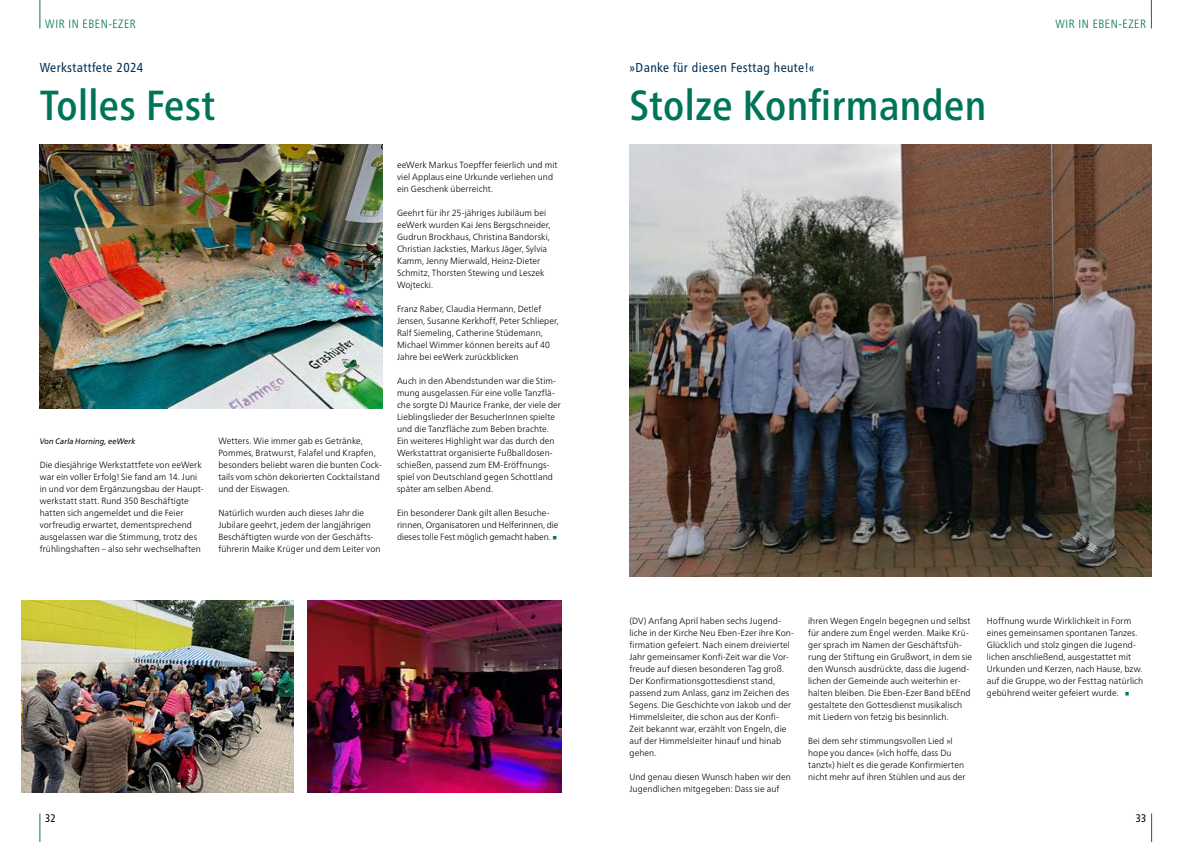
<style>
.page{position:relative;width:1191px;height:842px;background:#fff}
.page>*{position:absolute;margin:0;border:0;box-sizing:border-box;transform-origin:0 0}
.t1{font:500 condensed 42px "Frutiger Neue LT Pro";letter-spacing:.01em;color:#007458}
.t2{font:condensed 13px "Frutiger Neue LT Pro";letter-spacing:.03em;color:#003158}
.t3{font:300 condensed 12px "Frutiger Neue LT Pro";letter-spacing:.05em;color:#007458}
.t4{font:condensed 11px "Frutiger Neue LT Pro";color:#000;scale:.95 1}
.t5{font:300 9px/12px "Frutiger Neue LT Pro";letter-spacing:.01em;color:#000;scale:.95 1}
.t6{font:italic 8px "Frutiger Neue LT Pro";letter-spacing:.01em;color:#000;scale:.95 1}
.s1{color:#007858}
</style>
<div class="page">
<svg style="left:40px;top:813px;width:1px;height:29px"></svg>
<svg style="left:1151px;top:813px;width:1px;height:29px"></svg>
<svg style="left:1151px;top:0;width:1px;height:28px"></svg>
<svg style="left:40px;top:0;width:1px;height:28px"></svg>
<img style="left:40px;top:144px;width:343px;height:264px">
<img style="left:21px;top:600px;width:272px;height:192px">
<img style="left:308px;top:600px;width:253px;height:192px">
<img style="left:629px;top:144px;width:522px;height:432px">
<h3 class="t3" style="left:45px;top:17px;width:92px">WIR IN EBEN-EZER</h3>
<h3 class="t3" style="left:1055px;top:17px;width:92px">WIR IN EBEN-EZER</h3>
<h2 class="t2" style="left:40px;top:60px;width:105px">Werkstattfete 2024</h2>
<h1 class="t1" style="left:40px;top:81px;width:177px">Tolles Fest</h1>
<p class="t6" style="left:40px;top:436px;width:102px">Von Carla Horning, eeWerk</p>
<p class="t5" style="left:40px;top:459px;width:174px">Die diesjährige Werkstattfete von eeWerk war ein voller Erfolg! Sie fand am 14. Juni in und vor dem Ergänzungsbau der Haupt&shy;werkstatt statt. Rund 350 Beschäftigte hatten sich angemeldet und die Feier vorfreudig erwartet, dementsprechend ausgelassen war die Stimmung, trotz des frühlingshaften – also sehr wechselhaften</p>
<p class="t5" style="left:218px;top:435px;width:174px">Wetters. Wie immer gab es Getränke, Pommes, Bratwurst, Falafel und Krapfen, besonders beliebt waren die bunten Cock&shy;tails vom schön dekorierten Cocktailstand und der Eiswagen.</p>
<p class="t5" style="left:218px;top:507px;width:172px">Natürlich wurden auch dieses Jahr die Jubilare geehrt, jedem der langjährigen Beschäftigten wurde von der Geschäfts&shy;führerin Maike Krüger und dem Leiter von</p>
<p class="t5" style="left:397px;top:159px;width:171px">eeWerk Markus Toepffer feierlich und mit viel Applaus eine Urkunde verliehen und ein Geschenk überreicht.</p>
<p class="t5" style="left:397px;top:207px;width:163px">Geehrt für ihr 25-jähriges Jubiläum bei eeWerk wurden Kai Jens Bergschneider, Gudrun Brockhaus, Christina Bandorski, Christian Jacksties, Markus Jäger, Sylvia Kamm, Jenny Mierwald, Heinz-Dieter Schmitz, Thorsten Stewing und Leszek Wojtecki.</p>
<p class="t5" style="left:397px;top:303px;width:172px">Franz Raber, Claudia Hermann, Detlef Jensen, Susanne Kerkhoff, Peter Schlieper, Ralf Siemeling, Catherine Stüdemann, Michael Wimmer können bereits auf 40<br>Jahre bei eeWerk zurückblicken</p>
<p class="t5" style="left:397px;top:375px;width:174px">Auch in den Abendstunden war die Stim&shy;mung ausgelassen.Für eine volle Tanzflä&shy;che sorgte DJ Maurice Franke, der viele der Lieblingslieder der BesucherInnen spielte und die Tanzfläche zum Beben brachte.<br>Ein weiteres Highlight war das durch den Werkstattrat organisierte Fußballdosen&shy;schießen, passend zum EM-Eröffnungs&shy;spiel von Deutschland gegen Schottland später am selben Abend.</p>
<p class="t5" style="left:397px;top:507px;width:172px">Ein besonderer Dank gilt allen Besuche&shy;rinnen, Organisatoren und Helferinnen, die dieses tolle Fest möglich gemacht haben. <span class="s1">○</span></p>
<h2 class="t2" style="left:629px;top:60px;width:187px">»Danke für diesen Festtag heute!«</h2>
<h1 class="t1" style="left:629px;top:81px;width:358px">Stolze Konfirmanden</h1>
<p class="t5" style="left:629px;top:615px;width:175px">(DV) Anfang April haben sechs Jugend&shy;liche in der Kirche Neu Eben-Ezer ihre Kon&shy;firmation gefeiert. Nach einem dreiviertel Jahr gemeinsamer Konfi-Zeit war die Vor&shy;freude auf diesen besonderen Tag groß.<br>Der Konfirmationsgottesdienst stand, passend zum Anlass, ganz im Zeichen des Segens. Die Geschichte von Jakob und der Himmelsleiter, die schon aus der Konfi-Zeit bekannt war, erzählt von Engeln, die auf der Himmelsleiter hinauf und hinab gehen.</p>
<p class="t5" style="left:629px;top:771px;width:171px">Und genau diesen Wunsch haben wir den<br>Jugendlichen mitgegeben: Dass sie auf</p>
<p class="t5" style="left:808px;top:615px;width:174px">ihren Wegen Engeln begegnen und selbst für andere zum Engel werden. Maike Krü&shy;ger sprach im Namen der Geschäftsfüh&shy;rung der Stiftung ein Grußwort, in dem sie den Wunsch ausdrückte, dass die Jugend&shy;lichen der Gemeinde auch weiterhin er&shy;halten bleiben. Die Eben-Ezer Band bEEnd gestaltete den Gottesdienst musikalisch mit Liedern von fetzig bis besinnlich.</p>
<p class="t5" style="left:808px;top:735px;width:167px">Bei dem sehr stimmungsvollen Lied »I hope you dance« (»Ich hoffe, dass Du tanzt«) hielt es die gerade Konfirmierten nicht mehr auf ihren Stühlen und aus der</p>
<p class="t5" style="left:986px;top:615px;width:166px">Hoffnung wurde Wirklichkeit in Form eines gemeinsamen spontanen Tanzes.<br>Glücklich und stolz gingen die Jugend&shy;lichen anschließend, ausgestattet mit Urkunden und Kerzen, nach Hause, bzw. auf die Gruppe, wo der Festtag natürlich gebührend weiter gefeiert wurde. <span class="s1">○</span></p>
<p class="t4" style="left:45px;top:811px;width:12px">32</p>
<p class="t4" style="left:1136px;top:811px;width:12px">33</p>
</div>
